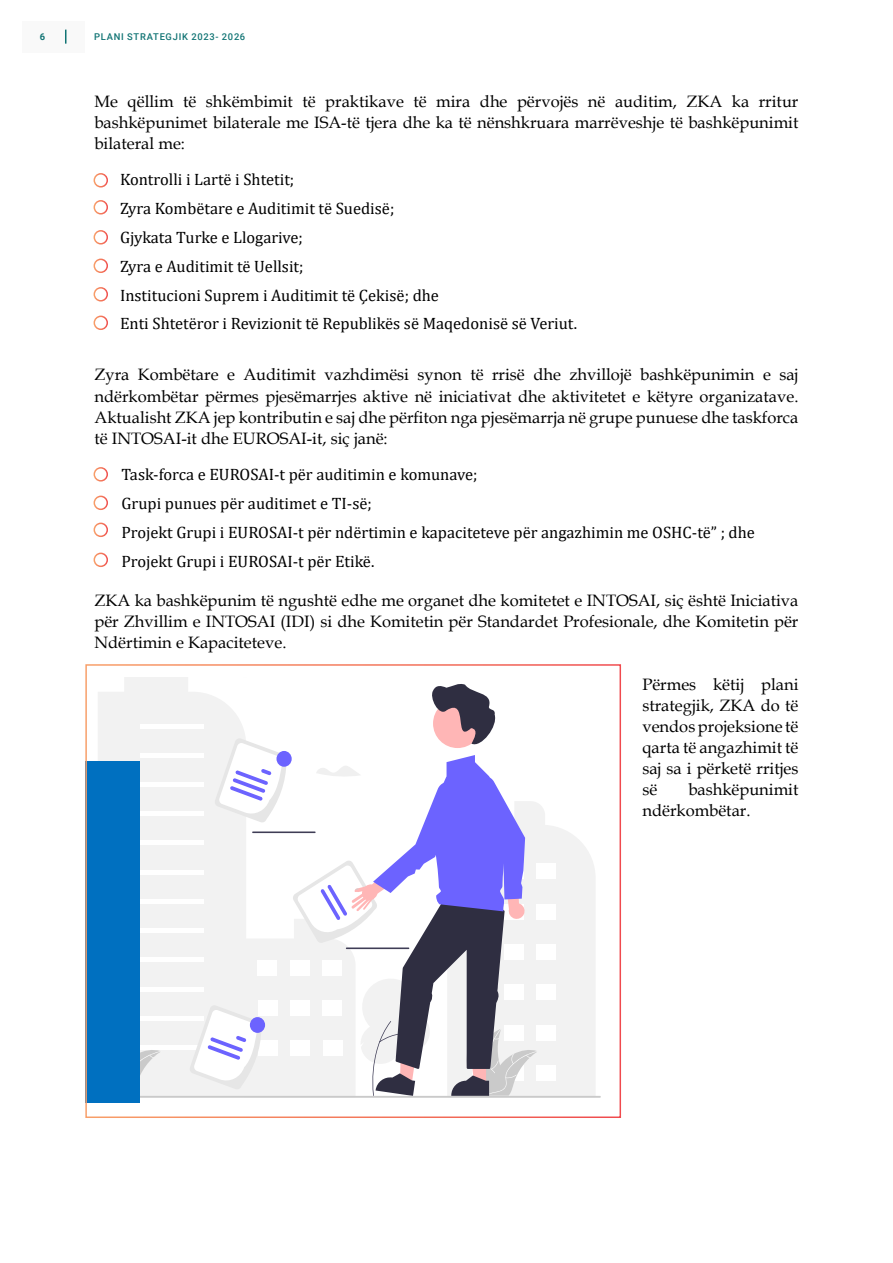
<style>
.page{position:relative;width:893px;height:1263px;background:#fff}
.page>*{position:absolute;margin:0;border:0;box-sizing:border-box;transform-origin:0 0}
.t1{font:16.5px/21px "Book Antiqua";color:#000;text-align:justify}
.t2{font:16.5px/29px "Cambria";color:#000}
.t3{font:500 9.3px "Roboto";letter-spacing:.08em;color:#117474}
.t4{font:700 9.3px "Roboto";color:#117474}
</style>
<div class="page">
<div style="left:23px;top:21px;width:62px;height:31px;background:#f9f9f9"></div>
<svg style="left:65px;top:30px;width:1px;height:14px"></svg>
<div style="left:94px;top:173px;width:14px;height:15px;border:2px solid #fff;border-radius:50%"></div>
<div style="left:94px;top:200px;width:14px;height:15px;border:2px solid #fff;border-radius:50%"></div>
<div style="left:94px;top:230px;width:14px;height:15px;border:2px solid #fff;border-radius:50%"></div>
<div style="left:94px;top:259px;width:14px;height:14px;border:2px solid #fff;border-radius:50%"></div>
<div style="left:94px;top:287px;width:14px;height:15px;border:2px solid #fff;border-radius:50%"></div>
<div style="left:94px;top:316px;width:14px;height:14px;border:2px solid #fff;border-radius:50%"></div>
<div style="left:94px;top:467px;width:14px;height:15px;border:2px solid #fff;border-radius:50%"></div>
<div style="left:94px;top:496px;width:14px;height:14px;border:2px solid #fff;border-radius:50%"></div>
<div style="left:94px;top:523px;width:14px;height:14px;border:2px solid #fff;border-radius:50%"></div>
<div style="left:94px;top:553px;width:14px;height:14px;border:2px solid #fff;border-radius:50%"></div>
<svg style="left:98px;top:678px;width:503px;height:420px"></svg>
<div style="left:86px;top:761px;width:54px;height:341px;background:#0070c0"></div>
<div style="left:85px;top:664px;width:536px;height:454px;border:2px solid #fff"></div>
<p class="t4" style="left:40px;top:30px;width:7px">6</p>
<p class="t3" style="left:94px;top:30px;width:153px">PLANI STRATEGJIK 2023- 2026</p>
<p class="t1" style="left:94px;top:90px;width:705px">Me qëllim të shkëmbimit të praktikave të mira dhe përvojës në auditim, ZKA ka rritur bashkëpunimet bilaterale me ISA-të tjera dhe ka të nënshkruara marrëveshje të bashkëpunimit bilateral me:</p>
<p class="t2" style="left:120px;top:164px;width:459px">Kontrolli i Lartë i Shtetit;<br>Zyra Kombëtare e Auditimit të Suedisë;<br>Gjykata Turke e Llogarive;<br>Zyra e Auditimit të Uellsit;<br>Institucioni Suprem i Auditimit të Çekisë; dhe<br>Enti Shtetëror i Revizionit të Republikës së Maqedonisë së Veriut.</p>
<p class="t1" style="left:94px;top:364px;width:705px">Zyra Kombëtare e Auditimit vazhdimësi synon të rrisë dhe zhvillojë bashkëpunimin e saj ndërkombëtar përmes pjesëmarrjes aktive në iniciativat dhe aktivitetet e këtyre organizatave.<br>Aktualisht ZKA jep kontributin e saj dhe përfiton nga pjesëmarrja në grupe punuese dhe taskforca të INTOSAI-it dhe EUROSAI-it, siç janë:</p>
<p class="t2" style="left:121px;top:459px;width:635px">Task-forca e EUROSAI-t për auditimin e komunave;<br>Grupi punues për auditimet e TI-së;<br>Projekt Grupi i EUROSAI-t për ndërtimin e kapaciteteve për angazhimin me OSHC-të” ; dhe Projekt Grupi i EUROSAI-t për Etikë.</p>
<p class="t1" style="left:94px;top:589px;width:705px">ZKA ka bashkëpunim të ngushtë edhe me organet dhe komitetet e INTOSAI, siç është Iniciativa për Zhvillim e INTOSAI (IDI) si dhe Komitetin për Standardet Profesionale, dhe Komitetin për Ndërtimin e Kapaciteteve.</p>
<p class="t1" style="left:642px;top:674px;width:158px">Përmes këtij plani strategjik, ZKA do të vendos projeksione të qarta të angazhimit të saj sa i përketë rritjes së</p>
<p class="t1" style="left:642px;top:779px;width:158px;text-indent:46px">bashkëpunimit ndërkombëtar.</p>
</div>
